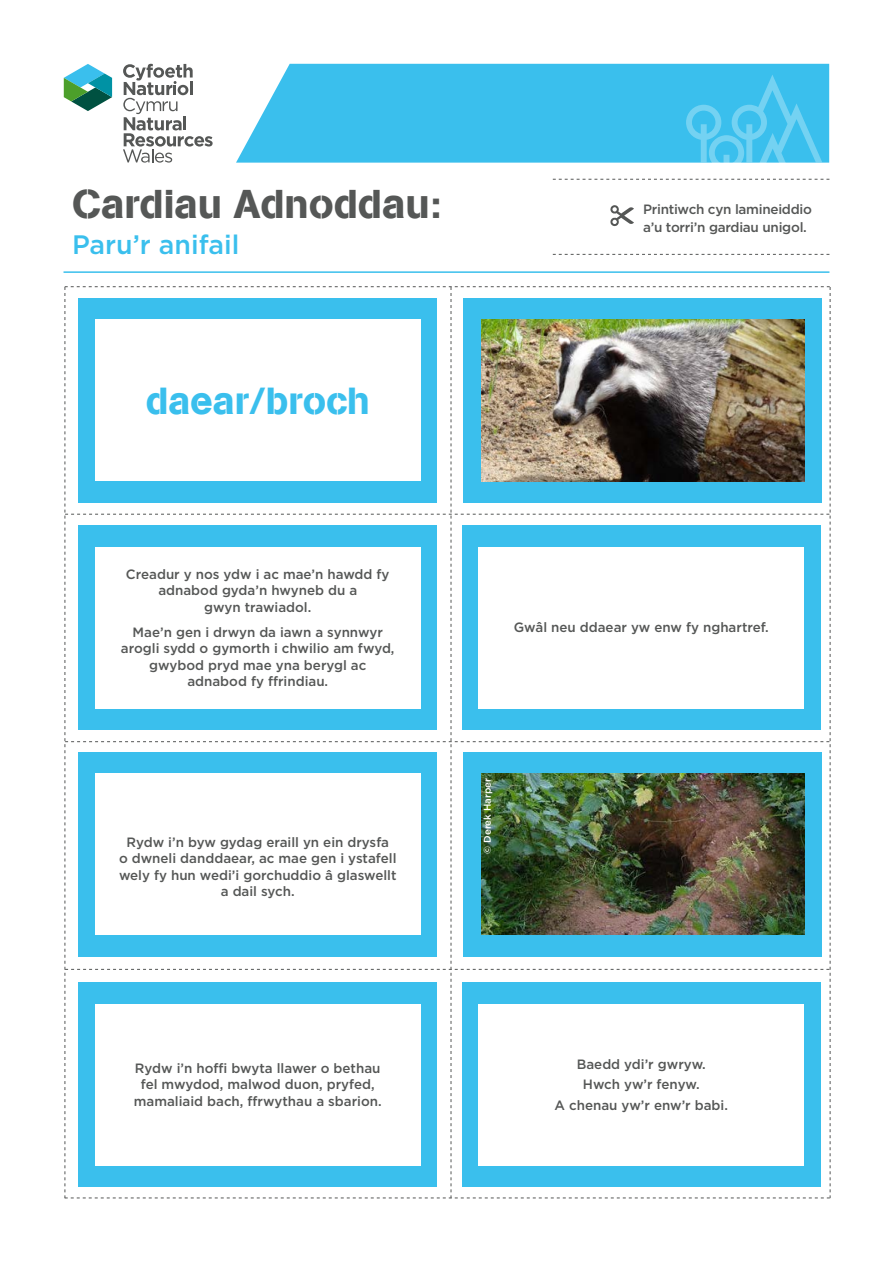
<style>
.page{position:relative;width:893px;height:1263px;background:#fff}
.page>*{position:absolute;margin:0;border:0;box-sizing:border-box;transform-origin:0 0}
.t1{font:40.05px "AG Book Stencil";color:#555756}
.t2{font:37.5px "AG Book Stencil";color:#3abfed}
.t3{font:500 26.7px "Gotham";color:#3abfed}
.t4{font:500 13.5px/16.5px "Gotham";color:#555756;text-align:center}
.t5{font:500 13.5px/18px "Gotham";letter-spacing:-.02em;color:#555756}
.t6{font:500 9.75px "Gotham";color:#fff}
</style>
<div class="page">
<svg style="left:123px;top:64px;width:90px;height:99px"></svg>
<svg style="left:64px;top:64px;width:48px;height:47px"></svg>
<svg style="left:236px;top:64px;width:593px;height:99px;background:#49c4ee"></svg>
<hr style="left:64px;top:271px;width:765px;height:2px;background:#3abfed">
<svg style="left:553px;top:75px;width:276px;height:105px"></svg>
<svg style="left:553px;top:254px;width:276px;height:1px"></svg>
<img style="left:65px;top:286px;width:766px;height:912px">
<div style="left:78px;top:525px;width:359px;height:205px;background:#3abfed"></div>
<div style="left:95px;top:547px;width:325px;height:161px;background:#fff"></div>
<div style="left:462px;top:525px;width:359px;height:205px;background:#3abfed"></div>
<div style="left:479px;top:547px;width:325px;height:161px;background:#fff"></div>
<div style="left:78px;top:298px;width:359px;height:204px;background:#3abfed"></div>
<div style="left:95px;top:319px;width:325px;height:162px;background:#fff"></div>
<div style="left:463px;top:752px;width:359px;height:204px;background:#3abfed"></div>
<img style="left:481px;top:773px;width:323px;height:162px">
<div style="left:78px;top:982px;width:359px;height:204px;background:#3abfed"></div>
<div style="left:95px;top:1004px;width:325px;height:161px;background:#fff"></div>
<div style="left:462px;top:982px;width:359px;height:204px;background:#3abfed"></div>
<div style="left:479px;top:1004px;width:325px;height:161px;background:#fff"></div>
<div style="left:78px;top:752px;width:359px;height:204px;background:#3abfed"></div>
<div style="left:95px;top:773px;width:325px;height:162px;background:#fff"></div>
<svg style="left:610px;top:205px;width:24px;height:22px"></svg>
<p class="t1" style="left:72px;top:180px;width:371px">Cardiau Adnoddau:</p>
<p class="t3" style="left:72px;top:227px;width:169px">Paru’r anifail</p>
<p class="t2" style="left:146px;top:378px;width:226px">daear/broch</p>
<p class="t5" style="left:643px;top:200px;width:170px">Printiwch cyn lamineiddio a’u torri’n gardiau unigol.</p>
<p class="t4" style="left:126px;top:565px;width:265px">Creadur y nos ydw i ac mae’n hawdd fy adnabod gyda’n hwyneb du a<br>gwyn trawiadol.</p>
<p class="t4" style="left:121px;top:623px;width:275px">Mae’n gen i drwyn da iawn a synnwyr arogli sydd o gymorth i chwilio am fwyd, gwybod pryd mae yna berygl ac adnabod fy ffrindiau.</p>
<p class="t4" style="left:514px;top:619px;width:257px">Gwâl neu ddaear yw enw fy nghartref.</p>
<p class="t4" style="left:119px;top:833px;width:279px">Rydw i’n byw gydag eraill yn ein drysfa<br>o dwneli danddaear, ac mae gen i ystafell wely fy hun wedi’i gorchuddio â glaswellt a dail sych.</p>
<p class="t6" style="left:481px;top:854px;width:77px;rotate:-90deg">© Derek Harper</p>
<p class="t4" style="left:134px;top:1059px;width:249px">Rydw i’n hoffi bwyta llawer o bethau fel mwydod, malwod duon, pryfed, mamaliaid bach, ffrwythau a sbarion.</p>
<p class="t4" style="left:577px;top:1055px;width:131px">Baedd ydi’r gwryw.</p>
<p class="t4" style="left:583px;top:1076px;width:118px">Hwch yw’r fenyw.</p>
<p class="t4" style="left:555px;top:1097px;width:175px">A chenau yw’r enw’r babi.</p>
</div>
